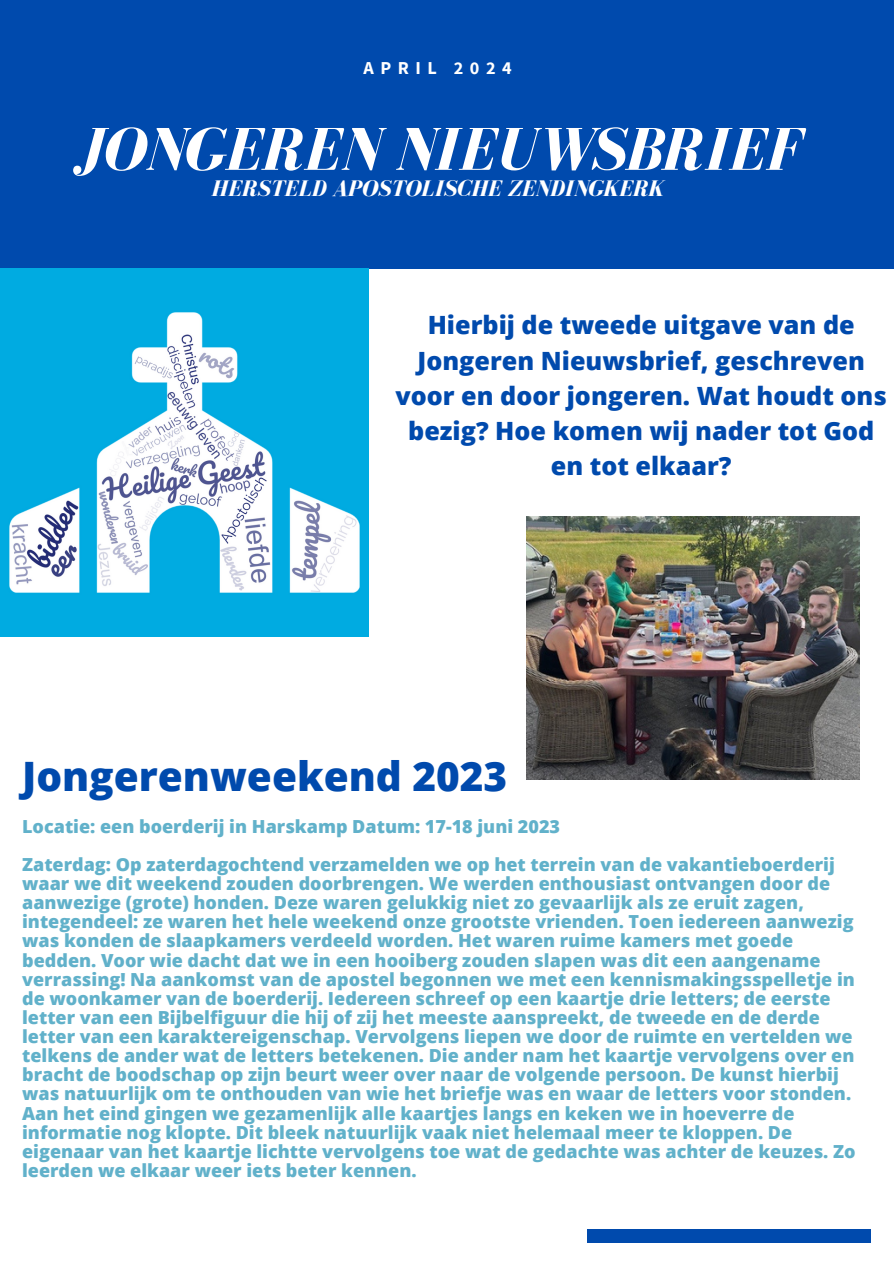
<style>
.page{position:relative;width:894px;height:1264px;background:#fff}
.page>*{position:absolute;margin:0;border:0;box-sizing:border-box;transform-origin:0 0}
.t1{font:italic 700 62.25px "Bodoni FLF";color:#fff}
.t2{font:800 40.5px "Open Sans";color:#004aad}
.t3{font:800 25.2px/35.1px "Open Sans";color:#004aad;text-align:center}
.t4{font:italic 700 23.25px "Bodoni FLF";color:#fff}
.t5{font:700 18.15px "Source Sans Pro";letter-spacing:.36em;color:#fff}
.t6{font:800 18px/19.2px "Open Sans";color:#61b1ca}
</style>
<div class="page">
<div style="left:0;top:0;width:893px;height:269px;background:#004aad"></div>
<img style="left:0;top:269px;width:368px;height:368px">
<img style="left:526px;top:516px;width:333px;height:263px">
<div style="left:587px;top:1228px;width:283px;height:14px;background:#004aad"></div>
<h2 class="t5" style="left:363px;top:57px;width:150px">APRIL 2024</h2>
<h4 class="t1" style="left:74px;top:116px;width:727px">JONGEREN NIEUWSBRIEF</h4>
<h4 class="t4" style="left:211px;top:176px;width:454px">HERSTELD APOSTOLISCHE ZENDINGKERK</h4>
<p class="t3" style="left:395px;top:307px;width:492px">Hierbij de tweede uitgave van de<br>Jongeren Nieuwsbrief, geschreven voor en door jongeren. Wat houdt ons bezig? Hoe komen wij nader tot God en tot elkaar?</p>
<h3 class="t2" style="left:22px;top:747px;width:486px">Jongerenweekend 2023</h3>
<p class="t6" style="left:22px;top:816px;width:539px">Locatie: een boerderij in Harskamp Datum: 17-18 juni 2023</p>
<h1 class="t6" style="left:22px;top:854px;width:834px">Zaterdag: Op zaterdagochtend verzamelden we op het terrein van de vakantieboerderij waar we dit weekend zouden doorbrengen. We werden enthousiast ontvangen door de aanwezige (grote) honden. Deze waren gelukkig niet zo gevaarlijk als ze eruit zagen, integendeel: ze waren het hele weekend onze grootste vrienden. Toen iedereen aanwezig was konden de slaapkamers verdeeld worden. Het waren ruime kamers met goede bedden. Voor wie dacht dat we in een hooiberg zouden slapen was dit een aangename verrassing! Na aankomst van de apostel begonnen we met een kennismakingsspelletje in de woonkamer van de boerderij. Iedereen schreef op een kaartje drie letters; de eerste letter van een Bijbelfiguur die hij of zij het meeste aanspreekt, de tweede en de derde letter van een karaktereigenschap. Vervolgens liepen we door de ruimte en vertelden we telkens de ander wat de letters betekenen. Die ander nam het kaartje vervolgens over en bracht de boodschap op zijn beurt weer over naar de volgende persoon. De kunst hierbij was natuurlijk om te onthouden van wie het briefje was en waar de letters voor stonden.<br>Aan het eind gingen we gezamenlijk alle kaartjes langs en keken we in hoeverre de informatie nog klopte. Dit bleek natuurlijk vaak niet helemaal meer te kloppen. De eigenaar van het kaartje lichtte vervolgens toe wat de gedachte was achter de keuzes. Zo leerden we elkaar weer iets beter kennen.</h1>
</div>
